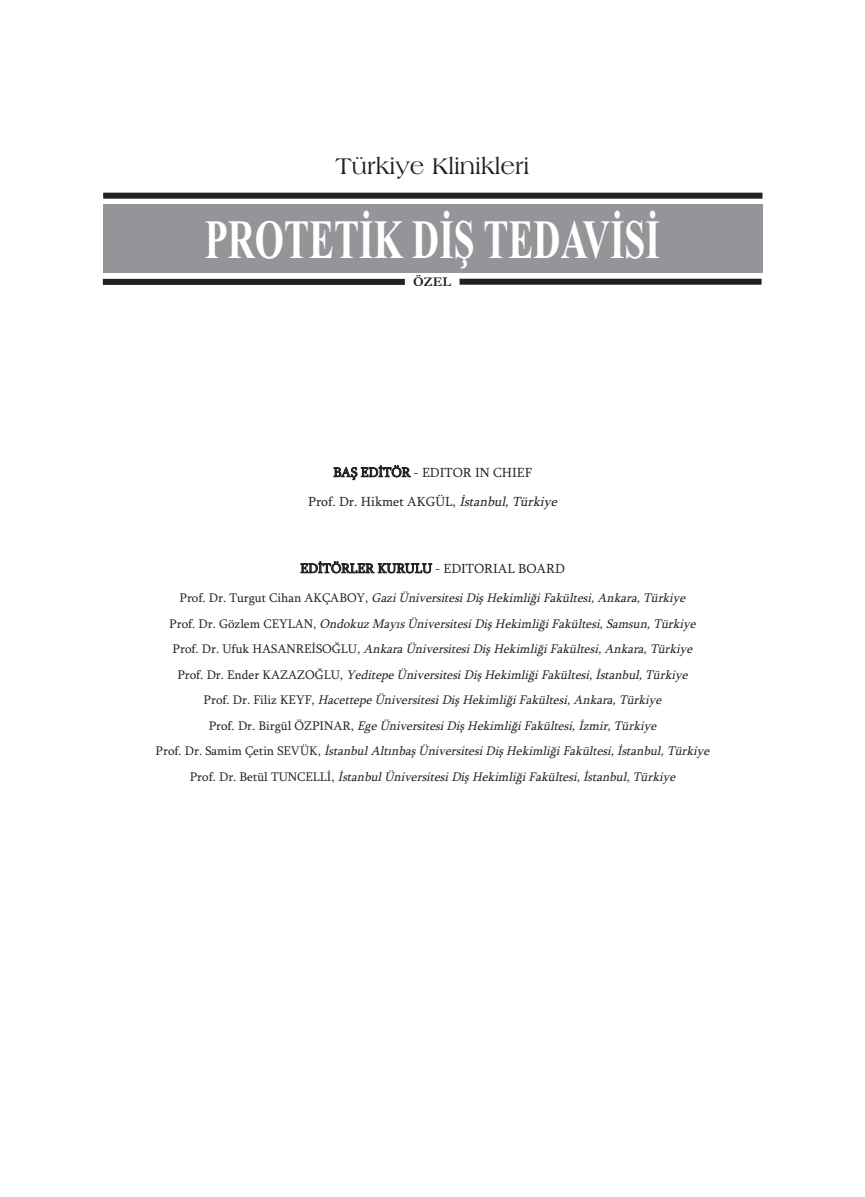
<style>
.page{position:relative;width:865px;height:1197px;background:#fff}
.page>*{position:absolute;margin:0;border:0;box-sizing:border-box;transform-origin:0 0}
.t1{font:700 55.35px "Times New Roman";color:#fff;scale:.68 1}
.t2{font:24px "Americana BT Roman";color:#231f20}
.t3{font:13.5px/29.2px "Sylfaen";color:#231f20;text-align:center}
.t4{font:700 13.5px "Garamond";color:#231f20}
.t5{font:italic 12.75px/25.5px "Sylfaen";color:#231f20;text-align:center}
.s1{font-style:italic}
.s2{font-style:normal}
</style>
<div class="page">
<div style="left:103px;top:204px;width:659px;height:68px;background:#939598"></div>
<div style="left:103px;top:193px;width:659px;height:6px;background:#231f20"></div>
<div style="left:103px;top:279px;width:302px;height:6px;background:#231f20"></div>
<div style="left:459px;top:279px;width:302px;height:6px;background:#231f20"></div>
<h2 class="t2" style="left:335px;top:152px;width:195px">Türkiye Klinikleri</h2>
<h1 class="t1" style="left:205px;top:207px;width:671px">PROTETİK DİŞ TEDAVİSİ</h1>
<p class="t4" style="left:413px;top:274px;width:39px">ÖZEL</p>
<p class="t3" style="left:308px;top:457px;width:254px">BAŞ EDİTÖR - EDITOR IN CHIEF<br>Prof. Dr. Hikmet AKGÜL, <span class="s1">İstanbul,Türkiye</span></p>
<p class="t3" style="left:300px;top:553px;width:266px">EDİTÖRLER KURULU - EDITORIAL BOARD</p>
<p class="t5" style="left:156px;top:585px;width:558px"><span class="s2">P r o f . D r . T u r g u t C i h a n A K Ç A B O Y ,</span> Gazi Üniversitesi Diş Hekimliği Fakültesi, Ankara, Türkiye<br><span class="s2">P r o f . D r . G ö z l e m C E Y L A N ,</span> Ondokuz Mayıs Üniversitesi Diş Hekimliği Fakültesi, Samsun, Türkiye<br><span class="s2">P r o f . D r . U fu k H A S A N R E İ S O Ğ L U ,</span> Ankara Üniversitesi Diş Hekimliği Fakültesi, Ankara, Türkiye<br><span class="s2">P r o f . D r . E n d e r K A Z A Z O Ğ L U ,</span> Yeditepe Üniversitesi Diş Hekimliği Fakültesi, İstanbul, Türkiye<br><span class="s2">P r o f . D r . F i l i z K E Y F ,</span> Hacettepe Üniversitesi Diş Hekimliği Fakültesi, Ankara, Türkiye<br><span class="s2">P r o f . D r . B i r g ü l Ö Z P I N A R ,</span> Ege Üniversitesi Diş Hekimliği Fakültesi, İzmir, Türkiye<br><span class="s2">P r o f . D r . S a m i m Ç e t i n S E V Ü K ,</span> İstanbul Altınbaş Üniversitesi Diş Hekimliği Fakültesi, İstanbul, Türkiye <span class="s2">P r o f . D r . B e t ü l T U N C E L L İ ,</span> İstanbul Üniversitesi Diş Hekimliği Fakültesi, İstanbul, Türkiye</p>
</div>
